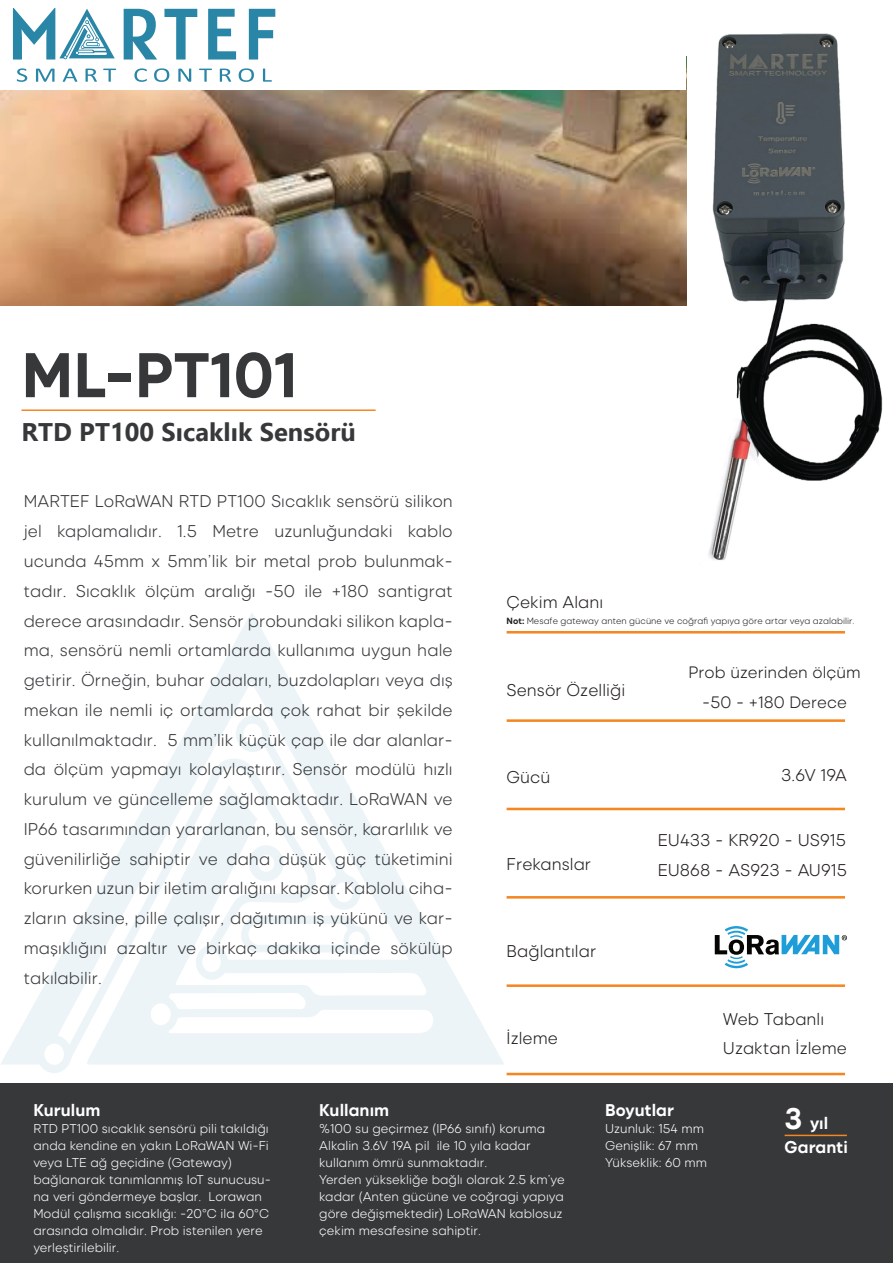
<style>
.page{position:relative;width:893px;height:1263px;background:#fff}
.page>*{position:absolute;margin:0;border:0;box-sizing:border-box;transform-origin:0 0}
.t1{font:700 62.85px "Izmir";letter-spacing:.005em;color:#36383a}
.t2{font:700 25.5px "Ebrima";letter-spacing:.005em;color:#36383a}
.t3{font:300 16.95px/29.7px "Izmir";letter-spacing:.005em;color:#36383a;text-align:justify}
.t4{font:300 16.95px/29.7px "Izmir";letter-spacing:.005em;color:#231f20}
.t5{font:700 16.95px/23.9px "Izmir";letter-spacing:.005em;color:#fff}
.t6{font:300 16.5px/29.7px "Izmir";letter-spacing:.005em;color:#231f20;text-align:center}
.t7{font:300 12.75px/17px "Izmir";letter-spacing:.005em;color:#fff}
.t8{font:300 9px "Izmir";letter-spacing:.005em;color:#231f20}
.s1{font-weight:700}
.s2{font-size:29.7px}
</style>
<div class="page">
<div style="left:0;top:1083px;width:893px;height:180px;background:#36383a"></div>
<svg style="left:1px;top:613px;width:503px;height:460px"></svg>
<hr style="left:507px;top:631px;width:338px;height:2px;background:#f58723">
<hr style="left:507px;top:719px;width:338px;height:3px;background:#f58723">
<hr style="left:507px;top:808px;width:338px;height:2px;background:#f58723">
<hr style="left:507px;top:896px;width:338px;height:2px;background:#f58723">
<hr style="left:507px;top:984px;width:338px;height:3px;background:#f58723">
<hr style="left:507px;top:1073px;width:338px;height:2px;background:#f58723">
<svg style="left:715px;top:926px;width:132px;height:42px"></svg>
<hr style="left:785px;top:1135px;width:62px;height:1px;background:#f58723">
<hr style="left:22px;top:409px;width:354px;height:2px;background:#f58723">
<img style="left:686px;top:33px;width:197px;height:527px">
<img style="left:0;top:90px;width:686px;height:216px">
<svg style="left:124px;top:9px;width:33px;height:51px"></svg>
<svg style="left:164px;top:9px;width:33px;height:51px"></svg>
<svg style="left:208px;top:9px;width:28px;height:51px"></svg>
<svg style="left:249px;top:9px;width:26px;height:51px"></svg>
<svg style="left:17px;top:68px;width:10px;height:14px"></svg>
<svg style="left:36px;top:69px;width:19px;height:13px"></svg>
<svg style="left:63px;top:69px;width:14px;height:13px"></svg>
<svg style="left:86px;top:69px;width:11px;height:13px"></svg>
<svg style="left:103px;top:69px;width:13px;height:13px"></svg>
<svg style="left:134px;top:68px;width:13px;height:14px"></svg>
<svg style="left:154px;top:68px;width:15px;height:14px"></svg>
<svg style="left:178px;top:69px;width:13px;height:13px"></svg>
<svg style="left:199px;top:69px;width:13px;height:13px"></svg>
<svg style="left:220px;top:69px;width:11px;height:13px"></svg>
<svg style="left:239px;top:68px;width:15px;height:14px"></svg>
<svg style="left:263px;top:69px;width:9px;height:13px"></svg>
<svg style="left:13px;top:8px;width:102px;height:52px"></svg>
<h1 class="t1" style="left:22px;top:331px;width:277px">ML-PT101</h1>
<h2 class="t2" style="left:22px;top:412px;width:336px">RTD PT100 Sıcaklık Sensörü</h2>
<p class="t3" style="left:24px;top:486px;width:431px">MARTEF LoRaWAN RTD PT100 Sıcaklık sensörü silikon jel kaplamalıdır. 1.5 Metre uzunluğundaki kablo ucunda 45mm x 5mm’lik bir metal prob bulunmak&shy;tadır. Sıcaklık ölçüm aralığı -50 ile +180 santigrat derece arasındadır. Sensör probundaki silikon kapla&shy;ma, sensörü nemli ortamlarda kullanıma uygun hale getirir. Örneğin, buhar odaları, buzdolapları veya dış mekan ile nemli iç ortamlarda çok rahat bir şekilde kullanılmaktadır. 5 mm’lik küçük çap ile dar alanlar&shy;da ölçüm yapmayı kolaylaştırır. Sensör modülü hızlı kurulum ve güncelleme sağlamaktadır. LoRaWAN ve IP66 tasarımından yararlanan, bu sensör, kararlılık ve güvenilirliğe sahiptir ve daha düşük güç tüketimini korurken uzun bir iletim aralığını kapsar. Kablolu ciha&shy;zların aksine, pille çalışır, dağıtımın iş yükünü ve kar&shy;maşıklığını azaltır ve birkaç dakika içinde sökülüp takılabilir.</p>
<p class="t4" style="left:507px;top:587px;width:98px">Çekim Alanı</p>
<p class="t8" style="left:507px;top:615px;width:349px"><span class="s1">Not:</span> Mesafe gateway anten gücüne ve coğrafi yapıya göre artar veya azalabilir.</p>
<p class="t4" style="left:507px;top:674px;width:120px">Sensör Özelliği</p>
<p class="t4" style="left:507px;top:761px;width:45px">Gücü</p>
<p class="t4" style="left:507px;top:848px;width:86px">Frekanslar</p>
<p class="t4" style="left:507px;top:935px;width:91px">Bağlantılar</p>
<p class="t4" style="left:507px;top:1022px;width:53px">İzleme</p>
<p class="t6" style="left:688px;top:656px;width:174px">Prob üzerinden ölçüm -50 - +180 Derece</p>
<p class="t4" style="left:781px;top:759px;width:67px">3.6V 19A</p>
<p class="t4" style="left:658px;top:825px;width:191px">EU433 - KR920 - US915<br>EU868 - AS923 - AU915</p>
<p class="t4" style="left:723px;top:1003px;width:126px">Web Tabanlı<br>Uzaktan İzleme</p>
<p class="t5" style="left:33px;top:1097px;width:69px">Kurulum</p>
<p class="t7" style="left:33px;top:1119px;width:239px">RTD PT100 sıcaklık sensörü pili takıldığı anda kendine en yakın LoRaWAN Wi-Fi veya LTE ağ geçidine (Gateway) bağlanarak tanımlanmış IoT sunucusu&shy;na veri göndermeye başlar. Lorawan Modül çalışma sıcaklığı: -20°C ila 60°C arasında olmalıdır. Prob istenilen yere yerleştirilebilir.</p>
<p class="t5" style="left:319px;top:1097px;width:71px">Kullanım</p>
<p class="t7" style="left:319px;top:1119px;width:247px">%100 su geçirmez (IP66 sınıfı) koruma Alkalin 3.6V 19A pil ile 10 yıla kadar kullanım ömrü sunmaktadır.<br>Yerden yüksekliğe bağlı olarak 2.5 km’ye kadar (Anten gücüne ve coğragi yapıya göre değişmektedir) LoRaWAN kablosuz çekim mesafesine sahiptir.</p>
<p class="t5" style="left:605px;top:1097px;width:70px">Boyutlar</p>
<p class="t7" style="left:605px;top:1119px;width:103px">Uzunluk: 154 mm<br>Genişlik: 67 mm<br>Yükseklik: 60 mm</p>
<p class="t5" style="left:785px;top:1110px;width:65px"><span class="s2">3</span> yıl<br>Garanti</p>
</div>
